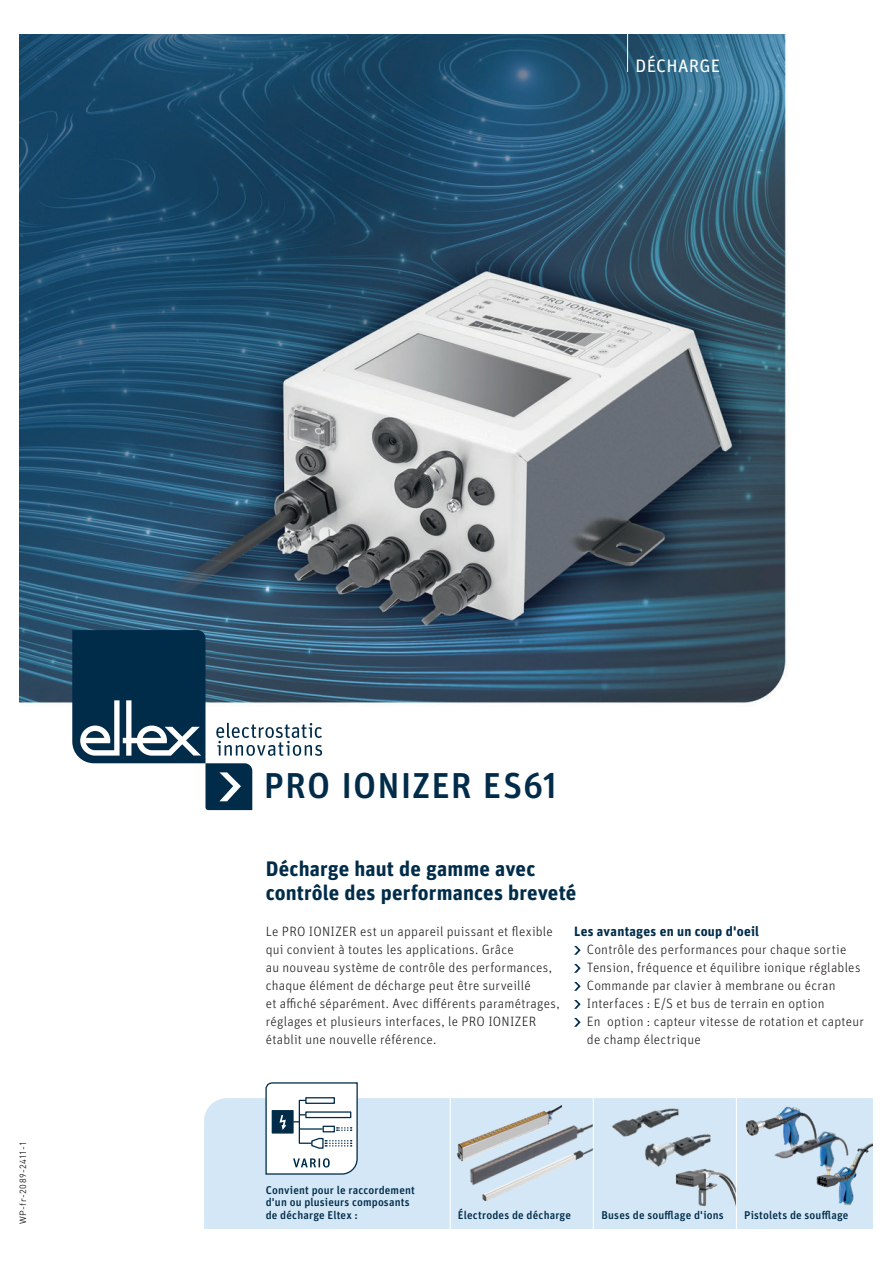
<style>
.page{position:relative;width:893px;height:1263px;background:#fff}
.page>*{position:absolute;margin:0;border:0;box-sizing:border-box;transform-origin:0 0}
._00_Headline{font:500 36px "Unit OT";letter-spacing:.03em;color:#002c4a}
._01_Zwischenhead_2_Zeiler{font:700 21px "Unit OT";letter-spacing:.005em;color:#002c4a}
._01_Kopf{font:18px "Unit OT";letter-spacing:.015em;color:#fff}
._02_Text{font:300 13.5px/18px "Unit OT";letter-spacing:.015em;color:#231f20}
._02_Vorteile{font:300 13.5px/18px "Unit OT";letter-spacing:.015em;color:#231f20}
._02_Vorteile_Headline{font:700 13.5px "Unit OT";letter-spacing:.02em;color:#002c4a}
._02_Text-2{font:500 11.25px/12.8px "Unit OT";letter-spacing:.015em;color:#002c4a}
._02_Vorteile-2{font:500 11.25px "Unit OT";letter-spacing:.015em;color:#002c4a}
.t1{font:9px "DIN Pro";letter-spacing:.06em;color:#231f20}
</style>
<div class="page">
<img style="left:19px;top:34px;width:767px;height:777px">
<div style="left:204px;top:1098px;width:669px;height:131px;background:#d4e7f6"></div>
<svg style="left:72px;top:630px;width:250px;height:180px"></svg>
<svg style="left:265px;top:1082px;width:93px;height:93px"></svg>
<hr style="left:450px;top:1094px;width:1px;height:162px;background:#fff">
<img style="left:742px;top:1102px;width:79px;height:57px">
<img style="left:771px;top:1127px;width:80px;height:56px">
<img style="left:814px;top:1141px;width:59px;height:66px">
<img style="left:474px;top:1189px;width:119px;height:12px">
<img style="left:453px;top:1104px;width:108px;height:60px">
<img style="left:462px;top:1115px;width:131px;height:74px">
<hr style="left:593px;top:1089px;width:1px;height:162px;background:#fff">
<img style="left:672px;top:1166px;width:64px;height:42px">
<img style="left:640px;top:1123px;width:70px;height:52px">
<img style="left:609px;top:1100px;width:69px;height:47px">
<hr style="left:736px;top:1094px;width:1px;height:162px;background:#fff">
<hr style="left:627px;top:0;width:1px;height:72px;background:#fff">
<svg style="left:574px;top:946px;width:7px;height:9px"></svg>
<svg style="left:574px;top:964px;width:7px;height:9px"></svg>
<svg style="left:574px;top:982px;width:7px;height:9px"></svg>
<svg style="left:574px;top:1000px;width:7px;height:9px"></svg>
<svg style="left:574px;top:1018px;width:7px;height:9px"></svg>
<p class="_01_Kopf" style="left:635px;top:54px;width:86px">DÉCHARGE</p>
<p class="t1" style="left:17px;top:1224px;width:84px;rotate:-90deg">WP-fr-2089-2411-1</p>
<p class="_00_Headline" style="left:264px;top:762px;width:294px">PRO IONIZER ES61</p>
<p class="_01_Zwischenhead_2_Zeiler" style="left:266px;top:855px;width:271px">Décharge haut de gamme avec</p>
<p class="_01_Zwischenhead_2_Zeiler" style="left:266px;top:879px;width:312px">contrôle des performances breveté</p>
<p class="_02_Text" style="left:266px;top:922px;width:295px">Le PRO IONIZER est un appareil puissant et flexible qui convient à toutes les applications. Grâce<br>au nouveau système de contrôle des performances, chaque élément de décharge peut être surveillé<br>et affiché séparément. Avec différents paramétrages, réglages et plusieurs interfaces, le PRO IONIZER établit une nouvelle référence.</p>
<p class="_02_Vorteile_Headline" style="left:574px;top:923px;width:186px">Les avantages en un coup d'oeil</p>
<p class="_02_Vorteile" style="left:587px;top:940px;width:261px">Contrôle des performances pour chaque sortie</p>
<p class="_02_Vorteile" style="left:587px;top:958px;width:275px">Tension, fréquence et équilibre ionique réglables</p>
<p class="_02_Vorteile" style="left:587px;top:976px;width:250px">Commande par clavier à membrane ou écran</p>
<p class="_02_Vorteile" style="left:587px;top:994px;width:279px">Interfaces : E/S et bus de terrain en option<br>En option : capteur vitesse de rotation et capteur de champ électrique</p>
<p class="_02_Text-2" style="left:266px;top:1183px;width:151px">Convient pour le raccordement d'un ou plusieurs composants</p>
<p class="_02_Text-2" style="left:266px;top:1208px;width:94px">de décharge Eltex :</p>
<p class="_02_Vorteile-2" style="left:458px;top:1208px;width:115px">Électrodes de décharge</p>
<p class="_02_Vorteile-2" style="left:601px;top:1208px;width:124px">Buses de soufflage d'ions</p>
<p class="_02_Vorteile-2" style="left:744px;top:1208px;width:106px">Pistolets de soufflage</p>
</div>
